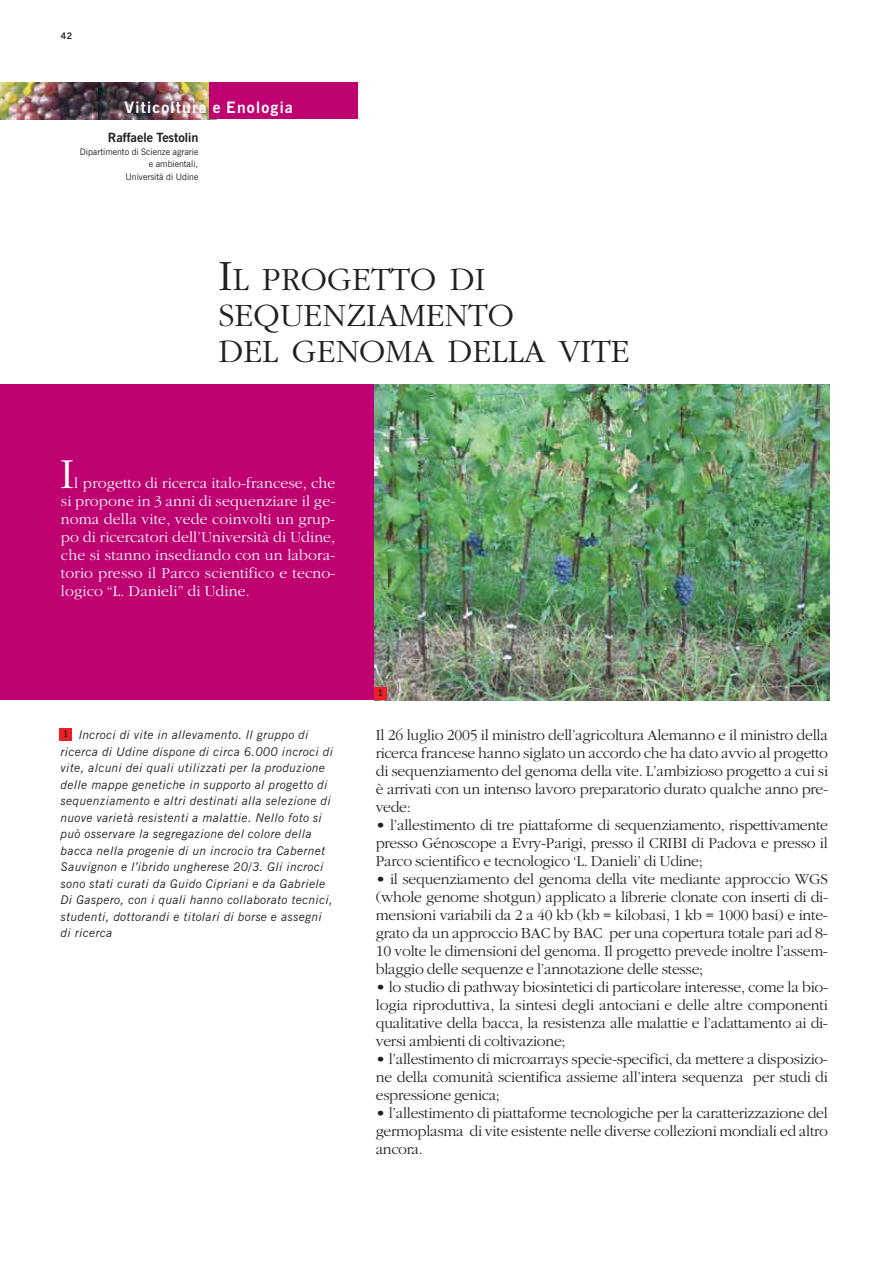
<style>
.page{position:relative;width:893px;height:1263px;background:#fff}
.page>*{position:absolute;margin:0;border:0;box-sizing:border-box;transform-origin:0 0}
.t1{font:300 44.55px "Garamond";color:#fff}
.t2{font:300 33.75px/36px "Garamond";color:#231f20}
.t3{font:300 15.75px/18px "Garamond";letter-spacing:-.015em;color:#231f20;text-align:justify}
.t4{font:300 15.75px/18px "Garamond";letter-spacing:.01em;color:#fff;text-align:justify}
.t5{font:700 15.75px "News Gothic BT";letter-spacing:.08em;color:#fff}
.t6{font:700 12.75px "News Gothic BT";color:#231f20}
.t7{font:italic 12px/16.5px "News Gothic BT";letter-spacing:.03em;color:#231f20}
.t8{font:9px/12.8px "News Gothic BT";color:#231f20;text-align:right}
.t9{font:700 9px "News Gothic BT";color:#231f20}
.s1{font-size:45px}
</style>
<div class="page">
<img style="left:0;top:83px;width:99px;height:36px">
<img style="left:99px;top:83px;width:110px;height:36px">
<div style="left:209px;top:83px;width:148px;height:36px;background:#be0071"></div>
<div style="left:0;top:384px;width:374px;height:316px;background:#be0071"></div>
<img style="left:374px;top:384px;width:455px;height:316px">
<div style="left:374px;top:687px;width:13px;height:13px;background:#ed1e25"></div>
<div style="left:59px;top:728px;width:13px;height:13px;background:#ed1e25"></div>
<p class="t9" style="left:61px;top:33px;width:13px">42</p>
<p class="t5" style="left:125px;top:101px;width:170px">Viticoltura e Enologia</p>
<p class="t6" style="left:108px;top:133px;width:92px">Raffaele Testolin</p>
<p class="t8" style="left:80px;top:146px;width:120px">Dipartimento di Scienze agrarie e ambientali,<br>Università di Udine</p>
<h2 class="t2" style="left:218px;top:264px;width:413px"><span class="s1">I</span>L PROGETTO DI<br>SEQUENZIAMENTO<br>DEL GENOMA DELLA VITE</h2>
<h1 class="t1" style="left:60px;top:456px;width:16px">I</h1>
<p class="t4" style="left:61px;top:475px;width:276px;text-indent:13px">l progetto di ricerca italo-francese, che si propone in 3 anni di sequenziare il ge&shy;noma della vite, vede coinvolti un grup&shy;po di ricercatori dell’Università di Udine, che si stanno insediando con un labora&shy;torio presso il Parco scientifico e tecno&shy;logico “L. Danieli” di Udine.</p>
<p class="t9" style="left:63px;top:731px;width:7px">1</p>
<p class="t7" style="left:61px;top:728px;width:274px;text-indent:18px">Incroci di vite in allevamento. Il gruppo di ricerca di Udine dispone di circa 6.000 incroci di vite, alcuni dei quali utilizzati per la produzione delle mappe genetiche in supporto al progetto di sequenziamento e altri destinati alla selezione di nuove varietà resistenti a malattie. Nello foto si può osservare la segregazione del colore della bacca nella progenie di un incrocio tra Cabernet Sauvignon e l’ibrido ungherese 20/3. Gli incroci sono stati curati da Guido Cipriani e da Gabriele Di Gaspero, con i quali hanno collaborato tecnici, studenti, dottorandi e titolari di borse e assegni di ricerca</p>
<p class="t9" style="left:378px;top:690px;width:7px">1</p>
<p class="t3" style="left:376px;top:727px;width:454px">Il 26 luglio 2005 il ministro dell’agricoltura Alemanno e il ministro della ricerca francese hanno siglato un accordo che ha dato avvio al progetto di sequenziamento del genoma della vite. L’ambizioso progetto a cui si è arrivati con un intenso lavoro preparatorio durato qualche anno pre&shy;vede:</p>
<p class="t3" style="left:376px;top:817px;width:453px">• l’allestimento di tre piattaforme di sequenziamento, rispettivamente presso Génoscope a Evry-Parigi, presso il CRIBI di Padova e presso il Parco scientifico e tecnologico ‘L. Danieli’ di Udine;</p>
<p class="t3" style="left:376px;top:871px;width:453px">• il sequenziamento del genoma della vite mediante approccio WGS (whole genome shotgun) applicato a librerie clonate con inserti di di&shy;mensioni variabili da 2 a 40 kb (kb = kilobasi, 1 kb = 1000 basi) e inte&shy;grato da un approccio BAC by BAC per una copertura totale pari ad 8- 10 volte le dimensioni del genoma. Il progetto prevede inoltre l’assem&shy;blaggio delle sequenze e l’annotazione delle stesse;</p>
<p class="t3" style="left:376px;top:979px;width:454px">• lo studio di pathway biosintetici di particolare interesse, come la bio&shy;logia riproduttiva, la sintesi degli antociani e delle altre componenti qualitative della bacca, la resistenza alle malattie e l’adattamento ai di&shy;versi ambienti di coltivazione;</p>
<p class="t3" style="left:376px;top:1051px;width:453px">• l’allestimento di microarrays specie-specifici, da mettere a disposizio&shy;ne della comunità scientifica assieme all’intera sequenza per studi di espressione genica;</p>
<p class="t3" style="left:376px;top:1105px;width:453px">• l’allestimento di piattaforme tecnologiche per la caratterizzazione del germoplasma di vite esistente nelle diverse collezioni mondiali ed altro ancora.</p>
</div>
